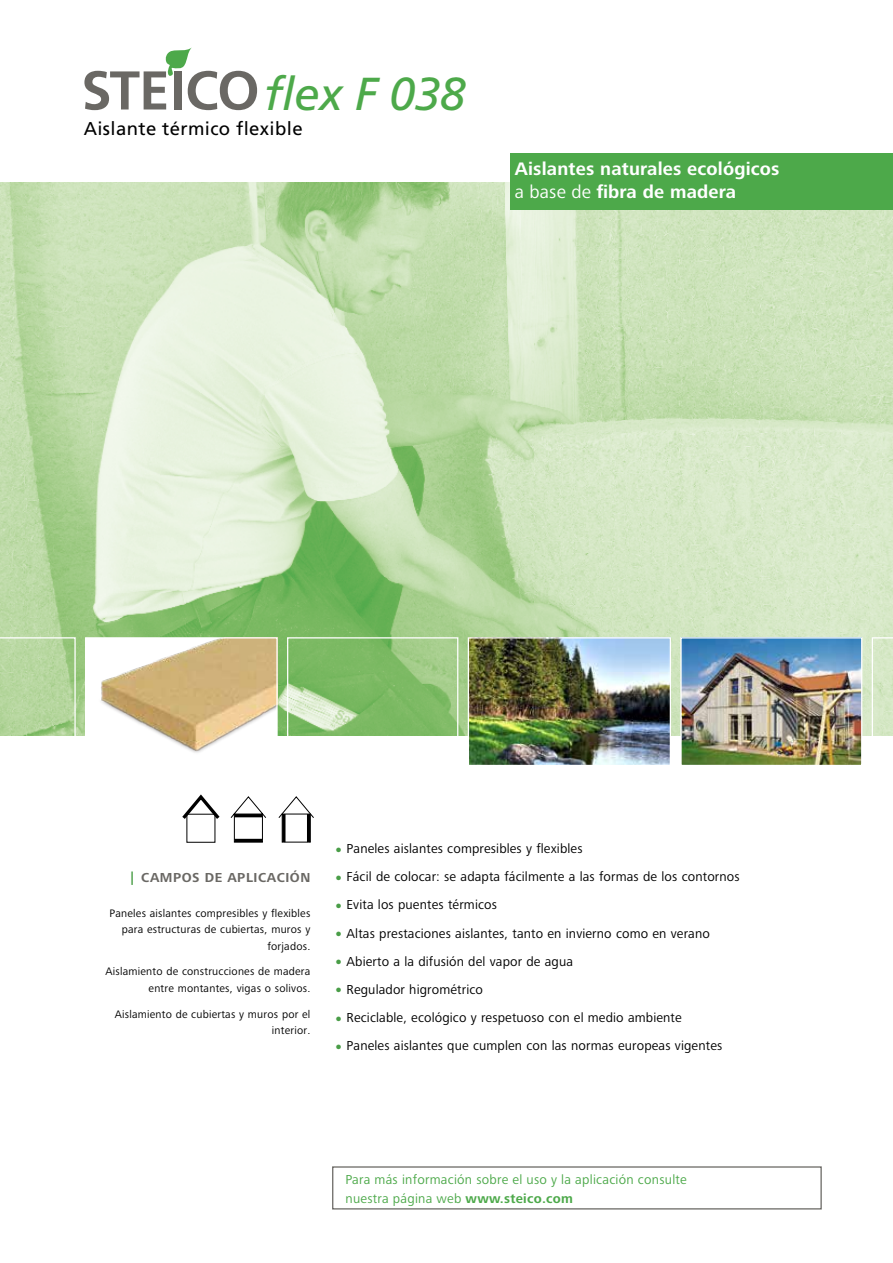
<style>
.page{position:relative;width:893px;height:1263px;background:#fff}
.page>*{position:absolute;margin:0;border:0;box-sizing:border-box;transform-origin:0 0}
.t1{font:italic 46.2px "Frutiger";letter-spacing:-.01em;color:#4da94a}
.t2{font:700 18.75px "Frutiger Next LTW1 G";letter-spacing:.01em;color:#fff}
.t3{font:18.6px "Frutiger";letter-spacing:.02em;color:#000}
._1_2_Copy_Bulletpoin{font:13.5px "Frutiger Next LTW1 G";letter-spacing:.01em;color:#000}
.t4{font:13.5px "Frutiger Next LTW1 G";letter-spacing:.02em;color:#4da94a}
.t5{font:700 13.5px "Frutiger Next LTW1 G";letter-spacing:.04em;color:#6a6864}
._2_0_Copy_Marginalie{font:11.25px/16.5px "Frutiger Next LTW1 G";letter-spacing:.02em;color:#000;text-align:right}
.s1{font-weight:400}
.s2{color:#499d47}
.s3{font-weight:700;font-size:16.5px;color:#499d47}
.s4{font-weight:700}
</style>
<div class="page">
<img style="left:0;top:183px;width:893px;height:553px">
<div style="left:287px;top:637px;width:171px;height:129px;border:1px solid #fff"></div>
<svg style="left:0;top:637px;width:76px;height:99px;background:#b4d59d"></svg>
<svg style="left:872px;top:637px;width:21px;height:99px;background:#d8e9c9"></svg>
<img style="left:470px;top:639px;width:199px;height:125px">
<div style="left:468px;top:637px;width:203px;height:129px;border:1px solid #fff"></div>
<img style="left:682px;top:639px;width:178px;height:125px">
<div style="left:680px;top:637px;width:182px;height:129px;border:1px solid #fff"></div>
<div style="left:332px;top:1166px;width:490px;height:43px;border:1px solid #6a6864"></div>
<svg style="left:230px;top:796px;width:36px;height:47px"></svg>
<hr style="left:234px;top:814px;width:28px;height:3px;background:#000">
<hr style="left:234px;top:839px;width:28px;height:3px;background:#000">
<div style="left:186px;top:814px;width:29px;height:29px;border:1px solid #000"></div>
<svg style="left:182px;top:794px;width:38px;height:28px"></svg>
<div style="left:282px;top:814px;width:29px;height:28px;border:1px solid #000"></div>
<svg style="left:278px;top:796px;width:36px;height:23px"></svg>
<hr style="left:282px;top:814px;width:3px;height:28px;background:#000">
<hr style="left:307px;top:814px;width:3px;height:28px;background:#000">
<img style="left:87px;top:639px;width:189px;height:114px">
<div style="left:85px;top:637px;width:193px;height:129px;border:1px solid #fff"></div>
<div style="left:510px;top:153px;width:383px;height:57px;background:#4da94a"></div>
<svg style="left:84px;top:47px;width:173px;height:63px"></svg>
<p class="t1" style="left:264px;top:67px;width:203px">flex F 038</p>
<p class="t3" style="left:84px;top:118px;width:220px">Aislante térmico flexible</p>
<p class="t2" style="left:515px;top:158px;width:266px">Aislantes naturales ecológicos</p>
<p class="t2" style="left:515px;top:181px;width:223px"><span class="s1">a base de</span> fibra de madera</p>
<p class="t5" style="left:131px;top:869px;width:181px"><span class="s2">|</span> CAMPOS DE APLICACIÓN</p>
<p class="_2_0_Copy_Marginalie" style="left:110px;top:905px;width:202px">Paneles aislantes compresibles y flexibles para estructuras de cubiertas, muros y forjados.</p>
<p class="_2_0_Copy_Marginalie" style="left:105px;top:964px;width:206px">Aislamiento de construcciones de madera entre montantes, vigas o solivos.</p>
<p class="_2_0_Copy_Marginalie" style="left:115px;top:1006px;width:197px">Aislamiento de cubiertas y muros por el interior.</p>
<p class="_1_2_Copy_Bulletpoin" style="left:334px;top:841px;width:250px"><span class="s3">•</span> Paneles aislantes compresibles y flexibles</p>
<p class="_1_2_Copy_Bulletpoin" style="left:334px;top:869px;width:407px"><span class="s3">•</span> Fácil de colocar: se adapta fácilmente a las formas de los contornos</p>
<p class="_1_2_Copy_Bulletpoin" style="left:334px;top:897px;width:165px"><span class="s3">•</span> Evita los puentes térmicos</p>
<p class="_1_2_Copy_Bulletpoin" style="left:334px;top:925px;width:378px"><span class="s3">•</span> Altas prestaciones aislantes, tanto en invierno como en verano</p>
<p class="_1_2_Copy_Bulletpoin" style="left:334px;top:953px;width:241px"><span class="s3">•</span> Abierto a la difusión del vapor de agua</p>
<p class="_1_2_Copy_Bulletpoin" style="left:334px;top:982px;width:151px"><span class="s3">•</span> Regulador higrométrico</p>
<p class="_1_2_Copy_Bulletpoin" style="left:334px;top:1010px;width:349px"><span class="s3">•</span> Reciclable, ecológico y respetuoso con el medio ambiente</p>
<p class="_1_2_Copy_Bulletpoin" style="left:334px;top:1038px;width:390px"><span class="s3">•</span> Paneles aislantes que cumplen con las normas europeas vigentes</p>
<p class="t4" style="left:345px;top:1171px;width:343px">Para más información sobre el uso y la aplicación consulte</p>
<p class="t4" style="left:345px;top:1190px;width:229px">nuestra página web <span class="s4">www.steico.com</span></p>
</div>
